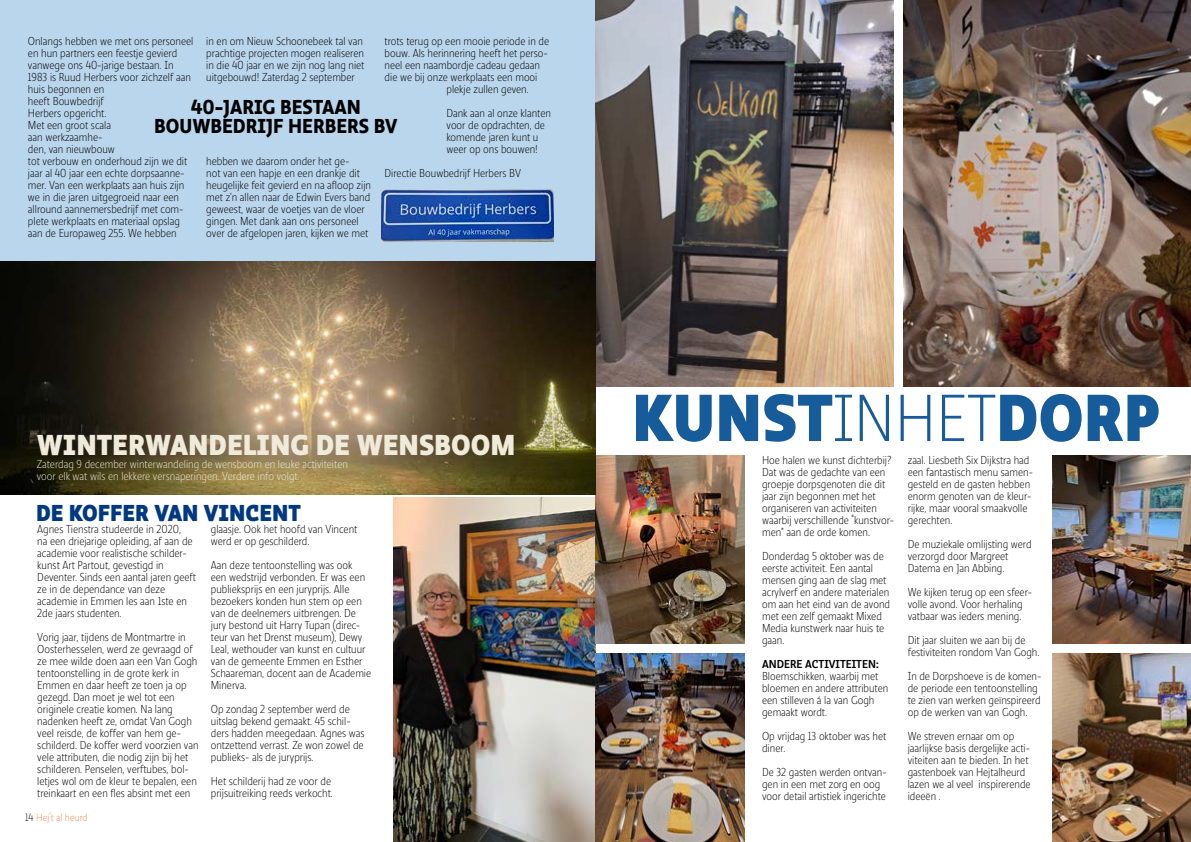
<style>
.page{position:relative;width:1191px;height:842px;background:#fff}
.page>*{position:absolute;margin:0;border:0;box-sizing:border-box;transform-origin:0 0}
.t1{font:800 69px "Ratio Display";color:#165b9a}
.t2{font:800 30px "Ratio Display";color:#efeada}
.t3{font:800 24px "Ratio Display";color:#003882}
.t4{font:700 21px/19px "Ratio Display";color:#000;text-align:center}
.t5{font:300 12px/12px "Ratio Display";color:#000}
.t6{font:300 12px/12px "Ratio Display";color:#efeada}
.t7{font:500 12px "Ratio Display";color:#000}
.t8{font:300 11px "Ratio Display";letter-spacing:-.005em;color:#f08b55}
.s1{color:#000}
.s2{font-weight:300}
</style>
<div class="page">
<div style="left:0;top:0;width:595px;height:262px;background:#bad6ed"></div>
<img style="left:393px;top:497px;width:202px;height:345px">
<img style="left:382px;top:189px;width:172px;height:52px">
<img style="left:596px;top:0;width:297px;height:386px">
<img style="left:904px;top:0;width:287px;height:386px">
<img style="left:1052px;top:455px;width:139px;height:188px">
<img style="left:1052px;top:654px;width:139px;height:188px">
<img style="left:595px;top:455px;width:149px;height:188px">
<img style="left:595px;top:654px;width:149px;height:188px">
<img style="left:0;top:262px;width:595px;height:233px">
<p class="t5" style="left:28px;top:35px;width:167px">Onlangs hebben we met ons personeel en hun partners een feestje gevierd vanwege ons 40-jarige bestaan. In<br>1983 is Ruud Herbers voor zichzelf aan huis begonnen en<br>heeft Bouwbedrijf<br>Herbers opgericht.<br>Met een groot scala<br>aan werkzaamhe-<br>den, van nieuwbouw<br>tot verbouw en onderhoud zijn we dit jaar al 40 jaar een echte dorpsaanne&shy;mer. Van een werkplaats aan huis zijn we in die jaren uitgegroeid naar een allround aannemersbedrijf met com&shy;plete werkplaats en materiaal opslag aan de Europaweg 255. We hebben</p>
<p class="t5" style="left:206px;top:35px;width:160px">in en om Nieuw Schoonebeek tal van prachtige projecten mogen realiseren in die 40 jaar en we zijn nog lang niet uitgebouwd! Zaterdag 2 september</p>
<p class="t5" style="left:384px;top:35px;width:166px">trots terug op een mooie periode in de</p>
<p class="t5" style="left:384px;top:47px;width:165px">bouw. Als herinnering heeft het perso-</p>
<p class="t5" style="left:384px;top:59px;width:157px">neel een naambordje cadeau gedaan</p>
<p class="t5" style="left:384px;top:71px;width:154px">die we bij onze werkplaats een mooi</p>
<p class="t5" style="left:446px;top:83px;width:84px">plekje zullen geven.</p>
<p class="t5" style="left:446px;top:107px;width:106px">Dank aan al onze klanten voor de opdrachten, de komende jaren kunt u weer op ons bouwen!</p>
<p class="t5" style="left:384px;top:167px;width:138px">Directie Bouwbedrijf Herbers BV</p>
<h3 class="t4" style="left:154px;top:97px;width:245px">40-JARIG BESTAAN<br>BOUWBEDRIJF HERBERS BV</h3>
<p class="t5" style="left:206px;top:155px;width:166px">hebben we daarom onder het ge-<br>not van een hapje en een drankje dit heugelijke feit gevierd en na afloop zijn met z’n allen naar de Edwin Evers band geweest, waar de voetjes van de vloer gingen. Met dank aan ons personeel over de afgelopen jaren, kijken we met</p>
<h2 class="t2" style="left:37px;top:426px;width:480px">WINTERWANDELING DE WENSBOOM</h2>
<p class="t6" style="left:37px;top:459px;width:312px">Zaterdag 9 december winterwandeling de wensboom en leuke activiteiten voor elk wat wils en lekkere versnaperingen. Verdere info volgt.</p>
<h3 class="t3" style="left:36px;top:497px;width:266px">DE KOFFER VAN VINCENT</h3>
<p class="t5" style="left:37px;top:524px;width:160px">Agnes Tienstra studeerde in 2020,<br>na een driejarige opleiding, af aan de academie voor realistische schilder&shy;kunst Art Partout, gevestigd in<br>Deventer. Sinds een aantal jaren geeft ze in de dependance van deze academie in Emmen les aan 1ste en<br>2de jaars studenten.</p>
<p class="t5" style="left:37px;top:632px;width:163px">Vorig jaar, tijdens de Montmartre in Oosterhesselen, werd ze gevraagd of ze mee wilde doen aan een Van Gogh tentoonstelling in de grote kerk in Emmen en daar heeft ze toen ja op gezegd. Dan moet je wel tot een originele creatie komen. Na lang nadenken heeft ze, omdat Van Gogh veel reisde, de koffer van hem ge&shy;schilderd. De koffer werd voorzien van vele attributen, die nodig zijn bij het schilderen. Penselen, verftubes, bol&shy;letjes wol om de kleur te bepalen, een treinkaart en een fles absint met een</p>
<p class="t8" style="left:25px;top:811px;width:64px"><span class="s1">14</span> Hej‘t al heurd</p>
<p class="t5" style="left:211px;top:524px;width:148px">glaasje. Ook het hoofd van Vincent werd er op geschilderd.</p>
<p class="t5" style="left:211px;top:560px;width:162px">Aan deze tentoonstelling was ook<br>een wedstrijd verbonden. Er was een publieksprijs en een juryprijs. Alle bezoekers konden hun stem op een van de deelnemers uitbrengen. De jury bestond uit Harry Tupan (direc&shy;teur van het Drenst museum), Dewy<br>Leal, wethouder van kunst en cultuur van de gemeente Emmen en Esther<br>Schaareman, docent aan de Academie<br>Minerva.</p>
<p class="t5" style="left:211px;top:704px;width:155px">Op zondag 2 september werd de uitslag bekend gemaakt. 45 schil&shy;ders hadden meegedaan. Agnes was ontzettend verrast. Ze won zowel de publieks- als de juryprijs.</p>
<p class="t5" style="left:211px;top:776px;width:124px">Het schilderij had ze voor de prijsuitreiking reeds verkocht.</p>
<h1 class="t1" style="left:632px;top:373px;width:529px">KUNST<span class="s2">INHET</span>DORP</h1>
<p class="t5" style="left:762px;top:455px;width:133px">Hoe halen we kunst dichterbij?<br>Dat was de gedachte van een groepje dorpsgenoten die dit jaar zijn begonnen met het organiseren van activiteiten waarbij verschillende “kunstvor&shy;men” aan de orde komen.</p>
<p class="t5" style="left:762px;top:551px;width:129px">Donderdag 5 oktober was de eerste activiteit. Een aantal mensen ging aan de slag met acrylverf en andere materialen om aan het eind van de avond met een zelf gemaakt Mixed<br>Media kunstwerk naar huis te gaan.</p>
<p class="t7" style="left:762px;top:657px;width:119px">ANDERE ACTIVITEITEN:</p>
<p class="t5" style="left:762px;top:671px;width:128px">Bloemschikken, waarbij met bloemen en andere attributen een stilleven á la van Gogh gemaakt wordt.</p>
<p class="t5" style="left:762px;top:731px;width:126px">Op vrijdag 13 oktober was het diner.</p>
<p class="t5" style="left:762px;top:767px;width:126px">De 32 gasten werden ontvan&shy;gen in een met zorg en oog voor detail artistiek ingerichte</p>
<p class="t5" style="left:907px;top:455px;width:127px">zaal. Liesbeth Six Dijkstra had een fantastisch menu samen&shy;gesteld en de gasten hebben enorm genoten van de kleur&shy;rijke, maar vooral smaakvolle gerechten.</p>
<p class="t5" style="left:907px;top:539px;width:125px">De muziekale omlijsting werd verzorgd door Margreet<br>Datema en Jan Abbing.</p>
<p class="t5" style="left:907px;top:587px;width:126px">We kijken terug op een sfeer&shy;volle avond. Voor herhaling vatbaar was ieders mening.</p>
<p class="t5" style="left:907px;top:635px;width:133px">Dit jaar sluiten we aan bij de festiviteiten rondom Van Gogh.</p>
<p class="t5" style="left:907px;top:671px;width:135px">In de Dorpshoeve is de komen&shy;de periode een tentoonstelling te zien van werken geïnspireerd op de werken van van Gogh.</p>
<p class="t5" style="left:907px;top:731px;width:124px">We streven ernaar om op jaarlijkse basis dergelijke acti&shy;viteiten aan te bieden. In het gastenboek van Hejtalheurd lazen we al veel inspirerende ideeën .</p>
</div>
